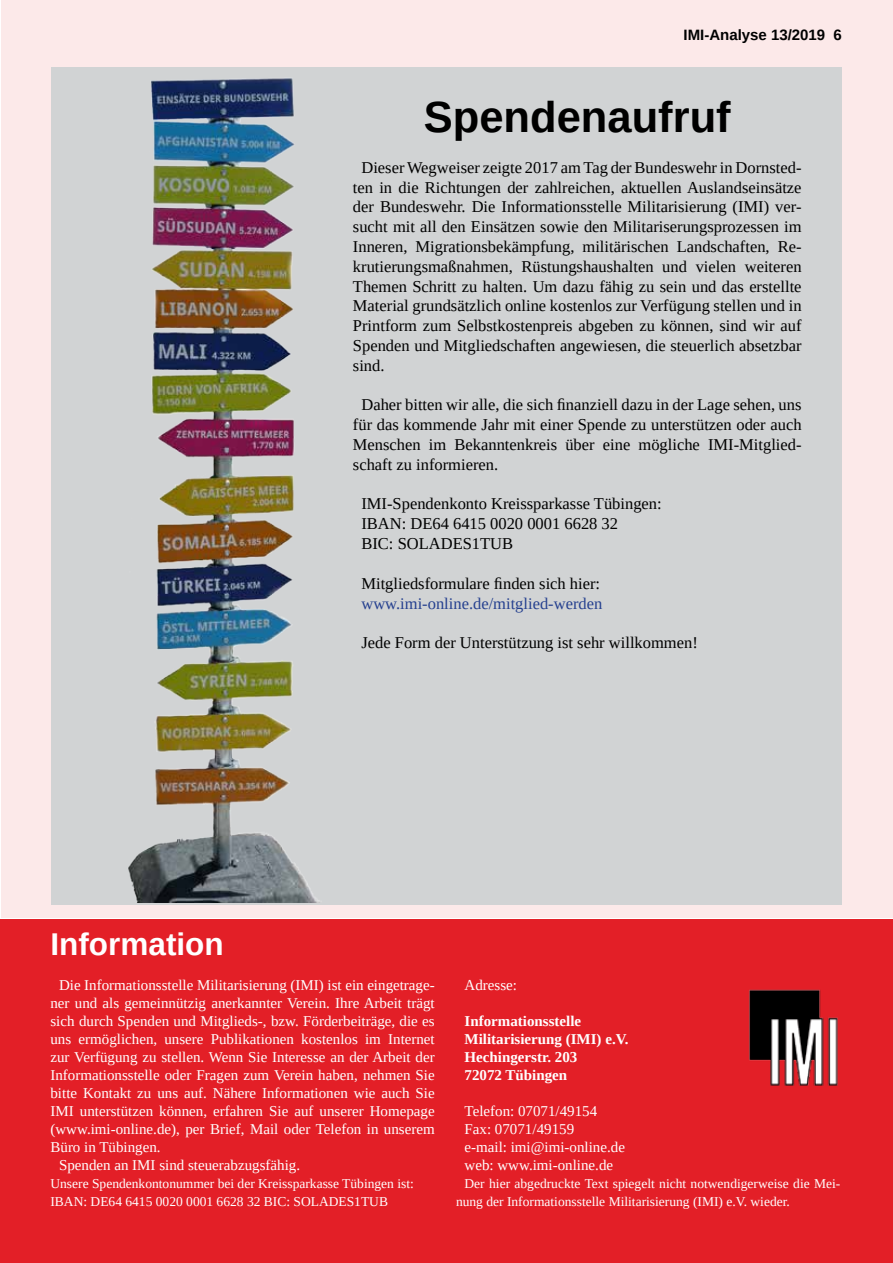
<style>
.page{position:relative;width:893px;height:1263px;background:#fff}
.page>*{position:absolute;margin:0;border:0;box-sizing:border-box;transform-origin:0 0}
.t1{font:700 43.5px "Liberation Sans";color:#000}
.t2{font:700 31.5px "Liberation Sans";color:#fff}
.t3{font:16.5px/19.8px "Liberation Serif";color:#000;text-align:justify}
.t4{font:16.5px "Liberation Serif";color:#25408f}
.t5{font:15px/18px "Liberation Serif";color:#fff}
.t6{font:700 15px/18px "Liberation Serif";color:#fff}
.t7{font:700 15px "Liberation Sans";color:#000}
.t8{font:13.5px/18px "Liberation Serif";color:#fff}
</style>
<div class="page">
<div style="left:1px;top:1px;width:891px;height:917px;background:#fce9e9"></div>
<div style="left:0;top:919px;width:893px;height:344px;background:#e31f27"></div>
<img style="left:749px;top:989px;width:89px;height:97px">
<div style="left:51px;top:67px;width:791px;height:838px;background:#d1d3d4"></div>
<img style="left:128px;top:78px;width:191px;height:824px">
<p class="t7" style="left:683px;top:25px;width:160px">IMI-Analyse 13/2019 6</p>
<h1 class="t1" style="left:424px;top:87px;width:308px">Spendenaufruf</h1>
<p class="t3" style="left:353px;top:157px;width:450px;text-indent:8px">Dieser Wegweiser zeigte 2017 am Tag der Bundeswehr in Dornsted&shy;ten in die Richtungen der zahlreichen, aktuellen Auslandseinsätze der Bundeswehr. Die Informationsstelle Militarisierung (IMI) ver&shy;sucht mit all den Einsätzen sowie den Militariserungsprozessen im Inneren, Migrationsbekämpfung, militärischen Landschaften, Re&shy;krutierungsmaßnahmen, Rüstungshaushalten und vielen weiteren Themen Schritt zu halten. Um dazu fähig zu sein und das erstellte Material grundsätzlich online kostenlos zur Verfügung stellen und in Printform zum Selbstkostenpreis abgeben zu können, sind wir auf Spenden und Mitgliedschaften angewiesen, die steuerlich absetzbar sind.</p>
<p class="t3" style="left:353px;top:395px;width:450px;text-indent:8px">Daher bitten wir alle, die sich finanziell dazu in der Lage sehen, uns für das kommende Jahr mit einer Spende zu unterstützen oder auch Menschen im Bekanntenkreis über eine mögliche IMI-Mitglied&shy;schaft zu informieren.</p>
<p class="t3" style="left:361px;top:494px;width:302px;text-align:left">IMI-Spendenkonto Kreissparkasse Tübingen:<br>IBAN: DE64 6415 0020 0001 6628 32<br>BIC: SOLADES1TUB</p>
<p class="t3" style="left:361px;top:573px;width:240px">Mitgliedsformulare finden sich hier:</p>
<p class="t4" style="left:361px;top:592px;width:242px">www.imi-online.de/mitglied-werden</p>
<p class="t3" style="left:361px;top:633px;width:338px">Jede Form der Unterstützung ist sehr willkommen!</p>
<h2 class="t2" style="left:50px;top:923px;width:175px">Information</h2>
<p class="t5" style="left:59px;top:976px;width:377px">Die Informationsstelle Militarisierung (IMI) ist ein eingetrage-</p>
<p class="t5" style="left:50px;top:994px;width:386px">ner und als gemeinnützig anerkannter Verein. Ihre Arbeit trägt</p>
<p class="t5" style="left:50px;top:1012px;width:386px">sich durch Spenden und Mitglieds-, bzw. Förderbeiträge, die es</p>
<p class="t5" style="left:50px;top:1030px;width:386px">uns ermöglichen, unsere Publikationen kostenlos im Internet</p>
<p class="t5" style="left:50px;top:1048px;width:386px">zur Verfügung zu stellen. Wenn Sie Interesse an der Arbeit der</p>
<p class="t5" style="left:50px;top:1066px;width:386px">Informationsstelle oder Fragen zum Verein haben, nehmen Sie</p>
<p class="t5" style="left:50px;top:1084px;width:386px">bitte Kontakt zu uns auf. Nähere Informationen wie auch Sie</p>
<p class="t5" style="left:50px;top:1102px;width:386px">IMI unterstützen können, erfahren Sie auf unserer Homepage</p>
<p class="t5" style="left:50px;top:1120px;width:386px">(www.imi-online.de), per Brief, Mail oder Telefon in unserem</p>
<p class="t5" style="left:50px;top:1138px;width:112px">Büro in Tübingen.</p>
<p class="t5" style="left:59px;top:1156px;width:243px">Spenden an IMI sind steuerabzugsfähig.</p>
<p class="t8" style="left:50px;top:1174px;width:365px">Unsere Spendenkontonummer bei der Kreissparkasse Tübingen ist:<br>IBAN: DE64 6415 0020 0001 6628 32 BIC: SOLADES1TUB</p>
<p class="t5" style="left:465px;top:976px;width:54px">Adresse:</p>
<p class="t6" style="left:465px;top:1012px;width:165px">Informationsstelle<br>Militarisierung (IMI) e.V.<br>Hechingerstr. 203<br>72072 Tübingen</p>
<p class="t5" style="left:465px;top:1102px;width:162px">Telefon: 07071/49154<br>Fax: 07071/49159<br>e-mail: imi@imi-online.de web: www.imi-online.de</p>
<p class="t8" style="left:456px;top:1174px;width:386px;text-indent:9px">Der hier abgedruckte Text spiegelt nicht notwendigerweise die Mei&shy;nung der Informationsstelle Militarisierung (IMI) e.V. wieder.</p>
</div>
